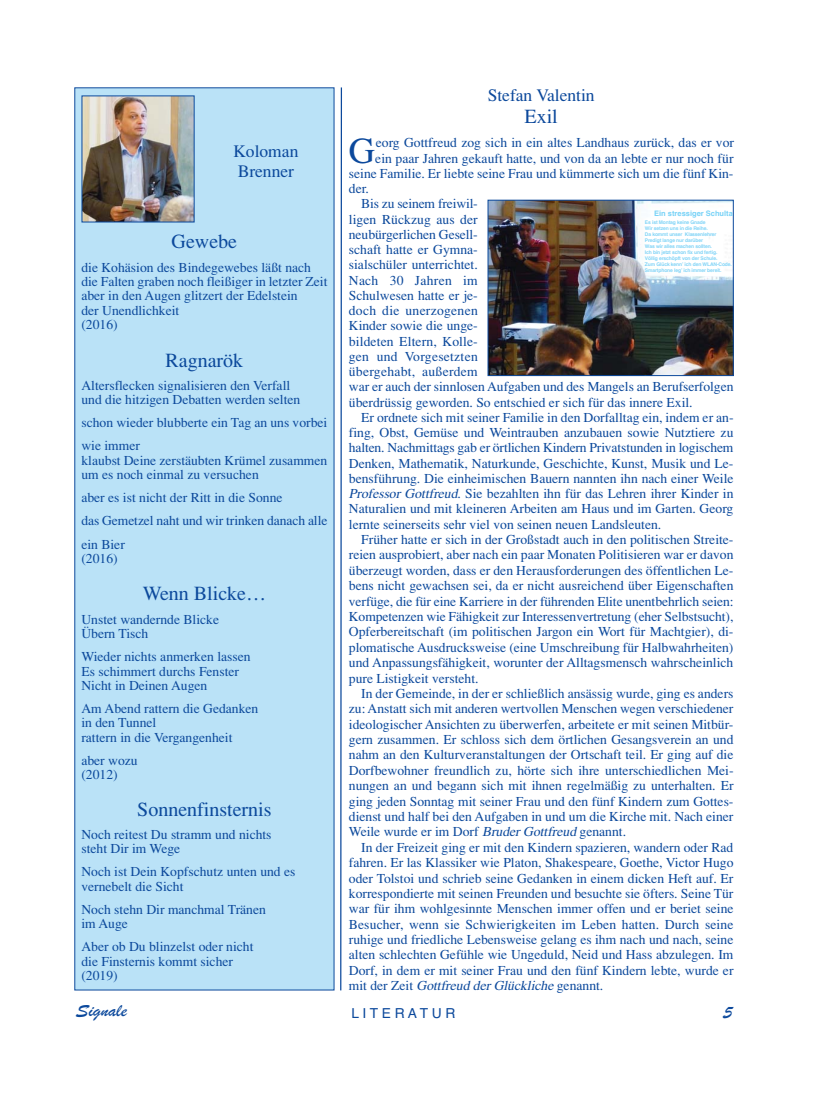
<style>
.page{position:relative;width:815px;height:1099px;background:#fff}
.page>*{position:absolute;margin:0;border:0;box-sizing:border-box;transform-origin:0 0}
.t1{font:36.62px "Times H Roman";color:#0c499c}
.t2{font:20px "Times H Roman";color:#0c499c}
.t3{font:18.75px "Brush Script";color:#0c499c;scale:1.07 1}
.t4{font:17.5px/20px "Times H Roman";color:#0c499c}
.t5{font:13.75px "Helvetica";color:#0c499c}
.t6{font:13.62px/14.4px "Times H Roman";color:#0c499c}
.t7{font:13.62px "Times H Roman";letter-spacing:.02em;color:#0c499c}
.t8{font:italic 13.62px "Times H Roman";color:#0c499c}
.t9{font:700 7.5px "Helvetica";color:#77d2f7}
.t10{font:700 5px/6px "Helvetica";letter-spacing:-.025em;color:#81d4f7}
.s1{font-style:italic}
.s2{font-style:normal}
</style>
<div class="page">
<div style="left:75px;top:88px;width:259px;height:901px;background:#bae2f7"></div>
<img style="left:84px;top:98px;width:108px;height:122px">
<img style="left:490px;top:202px;width:241px;height:172px">
<div style="left:488px;top:200px;width:245px;height:176px;border:1px solid #0c499c"></div>
<svg style="left:340px;top:87px;width:2px;height:904px;background:#668cc0"></svg>
<p class="t4" style="left:488px;top:87px;width:109px">Stefan Valentin</p>
<h2 class="t2" style="left:525px;top:110px;width:35px">Exil</h2>
<h1 class="t1" style="left:349px;top:137px;width:28px">G</h1>
<p class="t6" style="left:376px;top:137px;width:360px">eorg Gottfreud zog sich in ein altes Landhaus zurück, das er vor</p>
<p class="t4" style="left:233px;top:142px;width:67px">Koloman<br>Brenner</p>
<p class="t6" style="left:375px;top:152px;width:360px">ein paar Jahren gekauft hatte, und von da an lebte er nur noch für</p>
<p class="t6" style="left:349px;top:167px;width:386px">seine Familie. Er liebte seine Frau und kümmerte sich um die fünf Kin-</p>
<p class="t6" style="left:349px;top:183px;width:22px">der.</p>
<p class="t6" style="left:361px;top:198px;width:118px">Bis zu seinem freiwil-</p>
<p class="t6" style="left:349px;top:213px;width:130px">ligen Rückzug aus der</p>
<p class="t6" style="left:349px;top:228px;width:130px">neubürgerlichen Gesell-</p>
<p class="t6" style="left:349px;top:244px;width:130px">schaft hatte er Gymna-</p>
<p class="t6" style="left:349px;top:259px;width:130px">sialschüler unterrichtet.</p>
<p class="t7" style="left:349px;top:275px;width:130px">Nach 30 Jahren im</p>
<p class="t6" style="left:349px;top:289px;width:130px">Schulwesen hatte er je-</p>
<p class="t7" style="left:349px;top:306px;width:130px">doch die unerzogenen</p>
<p class="t6" style="left:349px;top:320px;width:130px">Kinder sowie die unge-</p>
<p class="t6" style="left:349px;top:335px;width:130px">bildeten Eltern, Kolle-</p>
<p class="t7" style="left:349px;top:351px;width:130px">gen und Vorgesetzten</p>
<p class="t7" style="left:349px;top:367px;width:130px">übergehabt, außerdem</p>
<p class="t6" style="left:349px;top:381px;width:386px">war er auch der sinnlosen Aufgaben und des Mangels an Berufserfolgen</p>
<p class="t6" style="left:349px;top:396px;width:345px">überdrüssig geworden. So entschied er sich für das innere Exil.</p>
<p class="t6" style="left:361px;top:411px;width:374px">Er ordnete sich mit seiner Familie in den Dorfalltag ein, indem er an-</p>
<p class="t6" style="left:349px;top:427px;width:386px">fing, Obst, Gemüse und Weintrauben anzubauen sowie Nutztiere zu</p>
<p class="t6" style="left:349px;top:442px;width:386px">halten. Nachmittags gab er örtlichen Kindern Privatstunden in logischem</p>
<p class="t6" style="left:349px;top:457px;width:386px">Denken, Mathematik, Naturkunde, Geschichte, Kunst, Musik und Le-</p>
<p class="t6" style="left:349px;top:472px;width:386px">bensführung. Die einheimischen Bauern nannten ihn nach einer Weile</p>
<p class="t6" style="left:349px;top:488px;width:386px"><span class="s1">Professor Gottfreud</span>. Sie bezahlten ihn für das Lehren ihrer Kinder in</p>
<p class="t6" style="left:349px;top:503px;width:386px">Naturalien und mit kleineren Arbeiten am Haus und im Garten. Georg</p>
<p class="t6" style="left:349px;top:518px;width:314px">lernte seinerseits sehr viel von seinen neuen Landsleuten.</p>
<p class="t6" style="left:361px;top:533px;width:374px">Früher hatte er sich in der Großstadt auch in den politischen Streite-</p>
<p class="t6" style="left:349px;top:549px;width:386px">reien ausprobiert, aber nach ein paar Monaten Politisieren war er davon</p>
<p class="t6" style="left:349px;top:564px;width:386px">überzeugt worden, dass er den Herausforderungen des öffentlichen Le-</p>
<p class="t6" style="left:349px;top:580px;width:386px">bens nicht gewachsen sei, da er nicht ausreichend über Eigenschaften</p>
<p class="t6" style="left:349px;top:595px;width:386px">verfüge, die für eine Karriere in der führenden Elite unentbehrlich seien:</p>
<p class="t6" style="left:349px;top:610px;width:386px">Kompetenzen wie Fähigkeit zur Interessenvertretung (eher Selbstsucht),</p>
<p class="t6" style="left:349px;top:626px;width:386px">Opferbereitschaft (im politischen Jargon ein Wort für Machtgier), di-</p>
<p class="t6" style="left:349px;top:641px;width:386px">plomatische Ausdrucksweise (eine Umschreibung für Halbwahrheiten)</p>
<p class="t6" style="left:349px;top:656px;width:386px">und Anpassungsfähigkeit, worunter der Alltagsmensch wahrscheinlich</p>
<p class="t6" style="left:349px;top:672px;width:131px">pure Listigkeit versteht.</p>
<p class="t6" style="left:361px;top:687px;width:374px">In der Gemeinde, in der er schließlich ansässig wurde, ging es anders</p>
<p class="t6" style="left:349px;top:703px;width:386px">zu: Anstatt sich mit anderen wertvollen Menschen wegen verschiedener</p>
<p class="t6" style="left:349px;top:718px;width:386px">ideologischer Ansichten zu überwerfen, arbeitete er mit seinen Mitbür-</p>
<p class="t6" style="left:349px;top:733px;width:386px">gern zusammen. Er schloss sich dem örtlichen Gesangsverein an und</p>
<p class="t6" style="left:349px;top:749px;width:386px">nahm an den Kulturveranstaltungen der Ortschaft teil. Er ging auf die</p>
<p class="t6" style="left:349px;top:764px;width:386px">Dorfbewohner freundlich zu, hörte sich ihre unterschiedlichen Mei-</p>
<p class="t6" style="left:349px;top:779px;width:386px">nungen an und begann sich mit ihnen regelmäßig zu unterhalten. Er</p>
<p class="t6" style="left:349px;top:795px;width:386px">ging jeden Sonntag mit seiner Frau und den fünf Kindern zum Gottes-</p>
<p class="t6" style="left:349px;top:810px;width:386px">dienst und half bei den Aufgaben in und um die Kirche mit. Nach einer</p>
<p class="t6" style="left:349px;top:826px;width:279px">Weile wurde er im Dorf <span class="s1">BruderGottfreud</span> genannt.</p>
<p class="t6" style="left:361px;top:841px;width:373px">In der Freizeit ging er mit den Kindern spazieren, wandern oder Rad</p>
<p class="t6" style="left:349px;top:856px;width:386px">fahren. Er las Klassiker wie Platon, Shakespeare, Goethe, Victor Hugo</p>
<p class="t6" style="left:349px;top:872px;width:386px">oder Tolstoi und schrieb seine Gedanken in einem dicken Heft auf. Er</p>
<p class="t6" style="left:349px;top:887px;width:386px">korrespondierte mit seinen Freunden und besuchte sie öfters. Seine Tür</p>
<p class="t6" style="left:349px;top:902px;width:386px">war für ihm wohlgesinnte Menschen immer offen und er beriet seine</p>
<p class="t6" style="left:349px;top:918px;width:386px">Besucher, wenn sie Schwierigkeiten im Leben hatten. Durch seine</p>
<p class="t6" style="left:349px;top:933px;width:386px">ruhige und friedliche Lebensweise gelang es ihm nach und nach, seine</p>
<p class="t6" style="left:349px;top:949px;width:386px">alten schlechten Gefühle wie Ungeduld, Neid und Hass abzulegen. Im</p>
<p class="t6" style="left:349px;top:964px;width:386px">Dorf, in dem er mit seiner Frau und den fünf Kindern lebte, wurde er</p>
<p class="t8" style="left:349px;top:980px;width:256px"><span class="s2">mit der Zeit</span> Gottfreud derGlückliche<span class="s2">genannt.</span></p>
<p class="t9" style="left:654px;top:210px;width:80px">Ein stressiger Schulta</p>
<p class="t10" style="left:645px;top:220px;width:89px">Es ist Montag keine Gnade<br>Wir setzen uns in die Reihe.<br>Da kommt unser Klassenlehrer<br>Predigt lange nur darüber<br>Was wir alles machen sollten.<br>Ich bin jetzt schon fix und fertig.<br>Völlig erschöpft von der Schule.<br>Zum Glück kennʼ ich den WLAN-Code.<br>Smartphone legʼ ich immer bereit.</p>
<h2 class="t2" style="left:172px;top:235px;width:67px">Gewebe</h2>
<p class="t6" style="left:81px;top:261px;width:248px">die Kohäsion des Bindegewebes läßt nach die Falten graben noch fleißiger in letzter Zeit aber in den Augen glitzert der Edelstein<br>der Unendlichkeit<br>(2016)</p>
<h2 class="t2" style="left:166px;top:353px;width:79px">Ragnarök</h2>
<p class="t6" style="left:81px;top:379px;width:221px">Altersflecken signalisieren den Verfall und die hitzigen Debatten werden selten</p>
<p class="t6" style="left:81px;top:412px;width:248px;line-height:23.1px">schon wieder blubberte ein Tag an uns vorbei wie immer</p>
<p class="t6" style="left:81px;top:454px;width:248px">klaubst Deine zerstäubten Krümel zusammen um es noch einmal zu versuchen</p>
<p class="t6" style="left:81px;top:487px;width:247px;line-height:23.1px">aber es ist nicht der Ritt in die Sonne<br>das Gemetzel naht und wir trinken danach alle ein Bier</p>
<p class="t6" style="left:81px;top:552px;width:38px">(2016)</p>
<h2 class="t2" style="left:143px;top:587px;width:125px">Wenn Blicke…</h2>
<p class="t6" style="left:81px;top:613px;width:139px">Unstet wandernde Blicke<br>Übern Tisch</p>
<p class="t6" style="left:81px;top:650px;width:171px">Wieder nichts anmerken lassen<br>Es schimmert durchs Fenster<br>Nicht in Deinen Augen</p>
<p class="t6" style="left:81px;top:702px;width:179px">Am Abend rattern die Gedanken in den Tunnel<br>rattern in die Vergangenheit</p>
<p class="t6" style="left:81px;top:754px;width:58px">aber wozu (2012)</p>
<h2 class="t2" style="left:137px;top:802px;width:136px">Sonnenfinsternis</h2>
<p class="t6" style="left:81px;top:828px;width:192px">Noch reitest Du stramm und nichts steht Dir im Wege</p>
<p class="t6" style="left:81px;top:865px;width:216px">Noch ist Dein Kopfschutz unten und es vernebelt die Sicht</p>
<p class="t6" style="left:81px;top:903px;width:186px">Noch stehn Dir manchmal Tränen im Auge</p>
<p class="t6" style="left:81px;top:940px;width:174px">Aber ob Du blinzelst oder nicht die Finsternis kommt sicher (2019)</p>
<h3 class="t3" style="left:76px;top:998px;width:49px">Signale</h3>
<p class="t5" style="left:351px;top:1007px;width:105px">L I T E R A T U R</p>
<h3 class="t3" style="left:724px;top:1000px;width:10px">5</h3>
</div>
